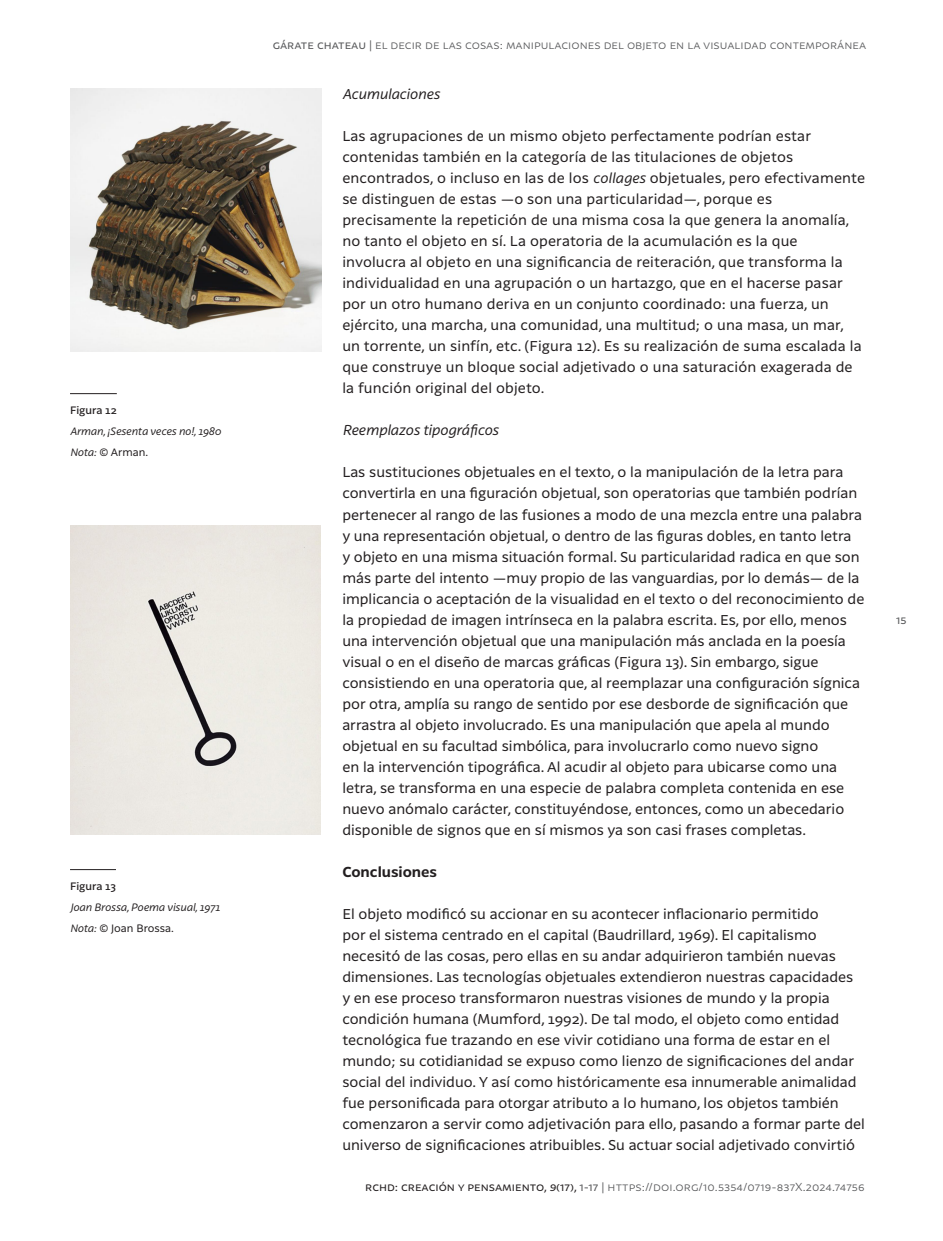
<style>
.page{position:relative;width:943px;height:1241px;background:#fff}
.page>*{position:absolute;margin:0;border:0;box-sizing:border-box;transform-origin:0 0}
.Texto{font:14px/21px "Latina";color:#231f20}
.Texto-2{font:italic 14px "Latina";color:#231f20}
.Texto-3{font:700 14px "Latina";color:#231f20}
.t1{font:300 11.38px "Latina";color:#57585a}
.t2{font:11.38px "Latina";color:#57585a}
.Nota_al_margen{font:italic 10.5px/21px "Latina";letter-spacing:-.005em;color:#231f20}
.s1{font-weight:500;font-style:normal}
.s2{font-style:normal}
.s3{font-weight:400}
.s4{font-style:italic}
.s5{font-weight:400;color:#231f20}
.s6{font-weight:400;font-style:italic;color:#231f20}
</style>
<div class="page">
<img style="left:70px;top:89px;width:251px;height:262px">
<hr style="left:70px;top:393px;width:47px;height:1px;background:#231f20">
<div style="left:70px;top:525px;width:251px;height:309px;background:#ece9e3"></div>
<hr style="left:70px;top:869px;width:46px;height:1px;background:#231f20">
<p class="Nota_al_margen" style="left:70px;top:399px;width:153px"><span class="s1">Figura 12<br></span>Arman, ¡Sesenta veces no!, 1980<br>Nota: <span class="s2">© Arman.</span></p>
<p class="Nota_al_margen" style="left:70px;top:875px;width:151px"><span class="s1">Figura 13<br></span>Joan Brossa, Poema visual, 1971<br>Nota: <span class="s2">© Joan Brossa.</span></p>
<p class="t1" style="left:273px;top:38px;width:595px"><span class="s3">gárate chateau |</span> el decir de las cosas: manipulaciones del objeto en la visualidad contemporánea</p>
<p class="Texto-2" style="left:342px;top:85px;width:99px">Acumulaciones</p>
<p class="Texto" style="left:342px;top:126px;width:524px">Las agrupaciones de un mismo objeto perfectamente podrían estar contenidas también en la categoría de las titulaciones de objetos encontrados, o incluso en las de los <span class="s4">collages</span> objetuales, pero efectivamente se distinguen de estas —o son una particularidad—, porque es precisamente la repetición de una misma cosa la que genera la anomalía, no tanto el objeto en sí. La operatoria de la acumulación es la que<br>involucra al objeto en una significancia de reiteración, que transforma la individualidad en una agrupación o un hartazgo, que en el hacerse pasar por un otro humano deriva en un conjunto coordinado: una fuerza, un ejército, una marcha, una comunidad, una multitud; o una masa, un mar, un torrente, un sinfín, etc. (Figura 12). Es su realización de suma escalada la que construye un bloque social adjetivado o una saturación exagerada de la función original del objeto.</p>
<p class="Texto-2" style="left:342px;top:421px;width:158px">Reemplazos tipográficos</p>
<p class="Texto" style="left:342px;top:462px;width:523px">Las sustituciones objetuales en el texto, o la manipulación de la letra para convertirla en una figuración objetual, son operatorias que también podrían pertenecer al rango de las fusiones a modo de una mezcla entre una palabra y una representación objetual, o dentro de las figuras dobles, en tanto letra<br>y objeto en una misma situación formal. Su particularidad radica en que son más parte del intento —muy propio de las vanguardias, por lo demás— de la implicancia o aceptación de la visualidad en el texto o del reconocimiento de la propiedad de imagen intrínseca en la palabra escrita. Es, por ello, menos una intervención objetual que una manipulación más anclada en la poesía visual o en el diseño de marcas gráficas (Figura 13). Sin embargo, sigue consistiendo en una operatoria que, al reemplazar una configuración sígnica por otra, amplía su rango de sentido por ese desborde de significación que arrastra al objeto involucrado. Es una manipulación que apela al mundo objetual en su facultad simbólica, para involucrarlo como nuevo signo<br>en la intervención tipográfica. Al acudir al objeto para ubicarse como una letra, se transforma en una especie de palabra completa contenida en ese nuevo anómalo carácter, constituyéndose, entonces, como un abecedario disponible de signos que en sí mismos ya son casi frases completas.</p>
<p class="Texto-3" style="left:342px;top:863px;width:96px">Conclusiones</p>
<p class="Texto" style="left:342px;top:903px;width:524px">El objeto modificó su accionar en su acontecer inflacionario permitido<br>por el sistema centrado en el capital (Baudrillard, 1969). El capitalismo necesitó de las cosas, pero ellas en su andar adquirieron también nuevas dimensiones. Las tecnologías objetuales extendieron nuestras capacidades<br>y en ese proceso transformaron nuestras visiones de mundo y la propia condición humana (Mumford, 1992). De tal modo, el objeto como entidad tecnológica fue trazando en ese vivir cotidiano una forma de estar en el mundo; su cotidianidad se expuso como lienzo de significaciones del andar social del individuo. Y así como históricamente esa innumerable animalidad fue personificada para otorgar atributo a lo humano, los objetos también comenzaron a servir como adjetivación para ello, pasando a formar parte del universo de significaciones atribuibles. Su actuar social adjetivado convirtió</p>
<p class="t1" style="left:365px;top:1180px;width:501px"><span class="s5">rchd: creación y pensamiento,</span> <span class="s6">9</span><span class="s5">(17),</span> <span class="s3">1-17 |</span> https://doi.org/10.5354/0719-837X.2024.74756</p>
<p class="t2" style="left:896px;top:614px;width:12px">15</p>
</div>
